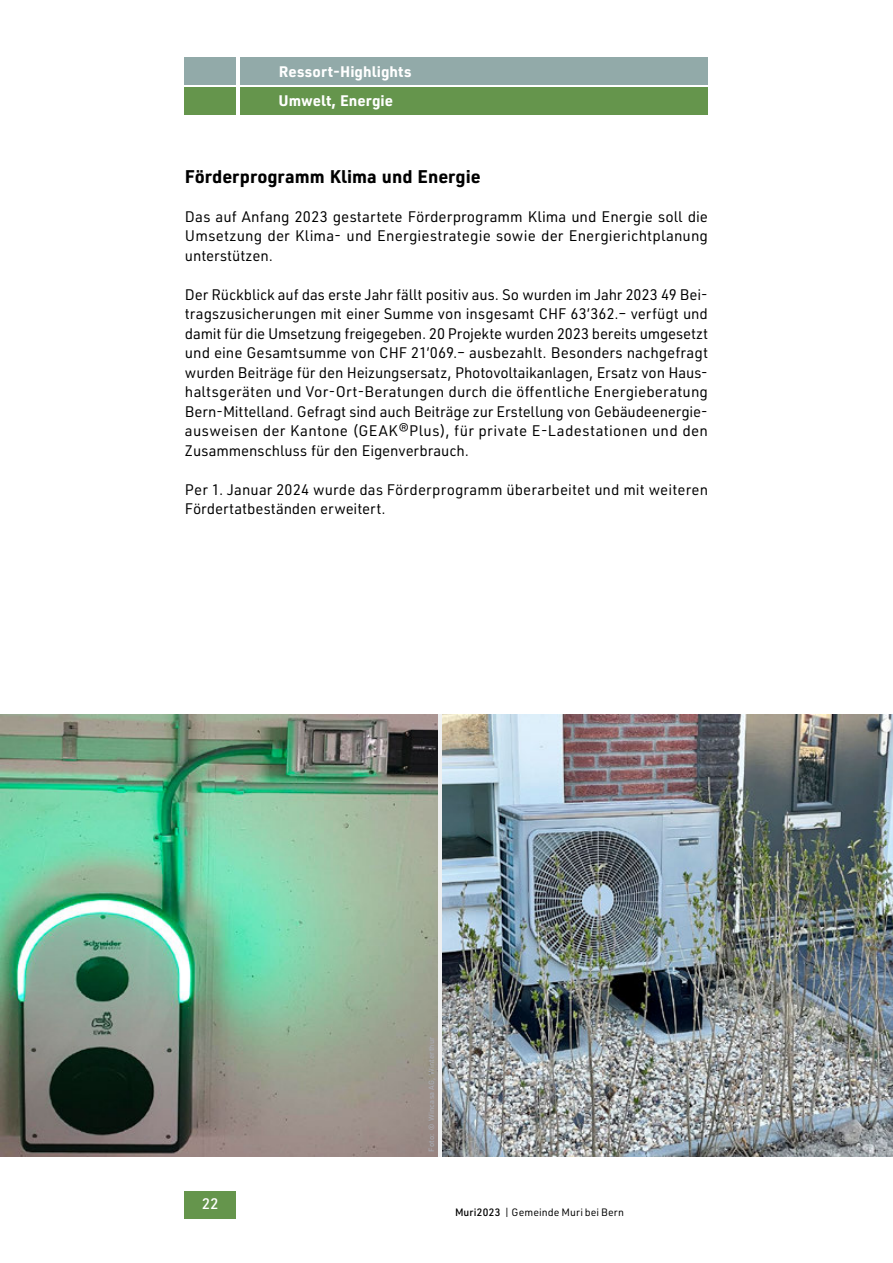
<style>
.page{position:relative;width:893px;height:1263px;background:#fff}
.page>*{position:absolute;margin:0;border:0;box-sizing:border-box;transform-origin:0 0}
.t1{font:700 18px "URWDIN";color:#000}
.t2{font:15px/19.5px "URWDIN";letter-spacing:.005em;color:#000;text-align:justify}
.t3{font:700 15px "URWDIN";color:#fff}
.t4{font:500 15px "URWDIN";color:#fff}
.t5{font:10.5px "URWDIN";letter-spacing:.01em;color:#000}
.t6{font:500 7.5px "URWDIN";letter-spacing:.03em;color:#aaacb4}
.s1{font-weight:500}
</style>
<div class="page">
<div style="left:185px;top:1191px;width:51px;height:27px;background:#65954c"></div>
<div style="left:240px;top:87px;width:468px;height:28px;background:#65954c"></div>
<div style="left:185px;top:87px;width:51px;height:28px;background:#65954c"></div>
<div style="left:240px;top:58px;width:468px;height:27px;background:#92aaa9"></div>
<div style="left:185px;top:58px;width:51px;height:27px;background:#92aaa9"></div>
<img style="left:442px;top:714px;width:451px;height:443px">
<img style="left:0;top:714px;width:438px;height:443px">
<p class="t3" style="left:279px;top:61px;width:134px">Ressort-Highlights</p>
<p class="t3" style="left:279px;top:90px;width:116px">Umwelt, Energie</p>
<p class="t1" style="left:185px;top:164px;width:297px">Förderprogramm Klima und Energie</p>
<p class="t2" style="left:185px;top:206px;width:525px">Das auf Anfang 2023 gestartete Förderprogramm Klima und Energie soll die Umsetzung der Klima- und Energiestrategie sowie der Energierichtplanung unterstützen.</p>
<p class="t2" style="left:185px;top:284px;width:525px">Der Rückblick auf das erste Jahr fällt positiv aus. So wurden im Jahr 2023 49 Bei&shy;tragszusicherungen mit einer Summe von insgesamt CHF 63’362.– verfügt und damit für die Umsetzung freigegeben. 20 Projekte wurden 2023 bereits umgesetzt und eine Gesamtsumme von CHF 21’069.– ausbezahlt. Besonders nachgefragt wurden Beiträge für den Heizungsersatz, Photovoltaikanlagen, Ersatz von Haus&shy;haltsgeräten und Vor-Ort-Beratungen durch die öffentliche Energieberatung Bern-Mittelland. Gefragt sind auch Beiträge zur Erstellung von Gebäudeenergie&shy;ausweisen der Kantone (GEAK®Plus), für private E-Ladestationen und den Zusammenschluss für den Eigenverbrauch.</p>
<p class="t2" style="left:185px;top:479px;width:525px">Per 1. Januar 2024 wurde das Förderprogramm überarbeitet und mit weiteren<br>Fördertatbeständen erweitert.</p>
<p class="t4" style="left:202px;top:1193px;width:18px">22</p>
<p class="t6" style="left:426px;top:1151px;width:116px;rotate:-90deg">Foto: © Wincasa AG, Winterthur</p>
<p class="t5" style="left:455px;top:1205px;width:171px"><span class="s1">Muri2023</span> | Gemeinde Muri bei Bern</p>
</div>
